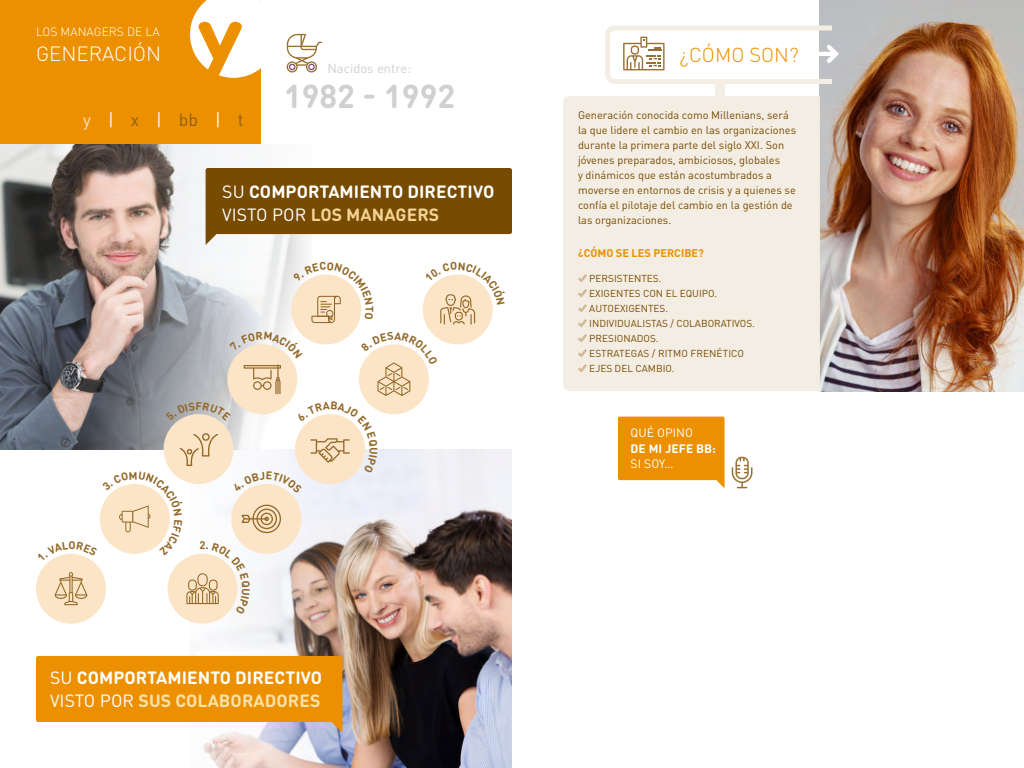
<style>
.page{position:relative;width:1024px;height:768px;background:#fff}
.page>*{position:absolute;margin:0;border:0;box-sizing:border-box;transform-origin:0 0}
.t1{font:700 32.7px "DIN Round Pro";color:#d0d0d0}
.t2{font:300 20.4px "DIN Round Pro";color:#fff}
.t3{font:300 20px "DIN Round Pro";color:#ec9000}
.t4{font:17.6px "DIN Pro";color:#8c611c}
.t5{font:700 17.5px/23.4px "DIN Round Pro";letter-spacing:.005em;color:#fff}
.t6{font:13px "DIN Pro";color:#d0d0d0}
.t7{font:12.1px "DIN Round Pro";letter-spacing:.005em;color:#fff}
.t8{font:700 12.1px "DIN Round Pro";letter-spacing:.005em;color:#fff}
.t9{font:300 12px "DIN Round Pro";letter-spacing:.005em;color:#fff}
.t10{font:11px/15px "DIN Pro";color:#774b00}
.t11{font:700 11px "DIN Pro";color:#ec9000}
.t12{font:10px "DIN Pro";color:#774b00}
.s1{color:#fcdfbb}
.s2{color:#fff}
.s3{font-weight:400}
.s4{color:#f4d397}
.s5{color:#fbe2a8}
</style>
<div class="page">
<img style="left:191px;top:449px;width:321px;height:319px">
<svg style="left:0;top:0;width:261px;height:144px;background:#ed9a17"></svg>
<svg style="left:287px;top:34px;width:35px;height:39px"></svg>
<img style="left:0;top:144px;width:311px;height:305px">
<img style="left:820px;top:0;width:204px;height:391px">
<svg style="left:732px;top:457px;width:20px;height:31px"></svg>
<svg style="left:618px;top:417px;width:107px;height:71px;background:#ee9c1c"></svg>
<div style="left:563px;top:96px;width:257px;height:295px;background:#f4ede3"></div>
<div style="left:715px;top:81px;width:10px;height:17px;background:#f4ede3"></div>
<svg style="left:578px;top:274px;width:9px;height:8px"></svg>
<svg style="left:578px;top:289px;width:9px;height:8px"></svg>
<svg style="left:578px;top:304px;width:9px;height:8px"></svg>
<svg style="left:578px;top:319px;width:9px;height:8px"></svg>
<svg style="left:578px;top:334px;width:9px;height:8px"></svg>
<svg style="left:578px;top:349px;width:9px;height:8px"></svg>
<svg style="left:578px;top:364px;width:9px;height:8px"></svg>
<svg style="left:206px;top:168px;width:306px;height:77px;background:#896323"></svg>
<svg style="left:36px;top:656px;width:306px;height:77px;background:#eb9d22"></svg>
<div style="left:291px;top:274px;width:70px;height:70px;background:#fce4c7;border-radius:50%"></div>
<div style="left:227px;top:344px;width:70px;height:70px;background:#fce4c7;border-radius:50%"></div>
<div style="left:36px;top:554px;width:70px;height:70px;background:#fce4c7;border-radius:50%"></div>
<div style="left:423px;top:274px;width:70px;height:70px;background:#fce4c7;border-radius:50%"></div>
<div style="left:359px;top:344px;width:70px;height:70px;background:#fce4c7;border-radius:50%"></div>
<div style="left:168px;top:554px;width:70px;height:70px;background:#fce4c7;border-radius:50%"></div>
<svg style="left:605px;top:23px;width:234px;height:64px"></svg>
<svg style="left:293px;top:262px;width:68px;height:61px"></svg>
<svg style="left:230px;top:332px;width:72px;height:62px"></svg>
<svg style="left:425px;top:274px;width:68px;height:51px"></svg>
<svg style="left:361px;top:332px;width:77px;height:64px"></svg>
<svg style="left:37px;top:402px;width:341px;height:212px"></svg>
<p class="t9" style="left:36px;top:24px;width:125px">LOS MANAGERS DE LA</p>
<p class="t2" style="left:36px;top:40px;width:127px">GENERACIÓN</p>
<p class="t4" style="left:83px;top:106px;width:162px"><span class="s1">y</span> <span class="s2">|</span> x <span class="s2">|</span> bb <span class="s2">|</span> t</p>
<p class="t6" style="left:327px;top:58px;width:86px">Nacidos entre:</p>
<p class="t1" style="left:284px;top:73px;width:173px">1982 - 1992</p>
<p class="t5" style="left:222px;top:179px;width:274px"><span class="s3">SU</span> COMPORTAMIENTO DIRECTIVO<br><span class="s3">VISTO POR</span> <span class="s4">LOS MANAGERS</span></p>
<p class="t5" style="left:50px;top:665px;width:274px"><span class="s3">SU</span> COMPORTAMIENTO DIRECTIVO<br><span class="s3">VISTO POR</span> <span class="s5">SUS COLABORADORES</span></p>
<p class="t3" style="left:680px;top:42px;width:121px">¿CÓMO SON?</p>
<p class="t10" style="left:578px;top:107px;width:220px">Generación conocida como Millenians, será la que lidere el cambio en las organizaciones durante la primera parte del siglo XXI. Son jóvenes preparados, ambiciosos, globales<br>y dinámicos que están acostumbrados a moverse en entornos de crisis y a quienes se confía el pilotaje del cambio en la gestión de las organizaciones.</p>
<p class="t11" style="left:578px;top:244px;width:127px">¿CÓMO SE LES PERCIBE?</p>
<p class="t12" style="left:589px;top:271px;width:74px">PERSISTENTES.</p>
<p class="t12" style="left:589px;top:286px;width:130px">EXIGENTES CON EL EQUIPO.</p>
<p class="t12" style="left:589px;top:301px;width:80px">AUTOEXIGENTES.</p>
<p class="t12" style="left:589px;top:316px;width:167px">INDIVIDUALISTAS / COLABORATIVOS.</p>
<p class="t12" style="left:589px;top:331px;width:71px">PRESIONADOS.</p>
<p class="t12" style="left:589px;top:346px;width:156px">ESTRATEGAS / RITMO FRENÉTICO</p>
<p class="t12" style="left:589px;top:361px;width:87px">EJES DEL CAMBIO.</p>
<p class="t7" style="left:631px;top:425px;width:64px">QUÉ OPINO</p>
<p class="t8" style="left:631px;top:440px;width:87px">DE MI JEFE BB:</p>
<p class="t7" style="left:631px;top:455px;width:45px">SI SOY…</p>
</div>
